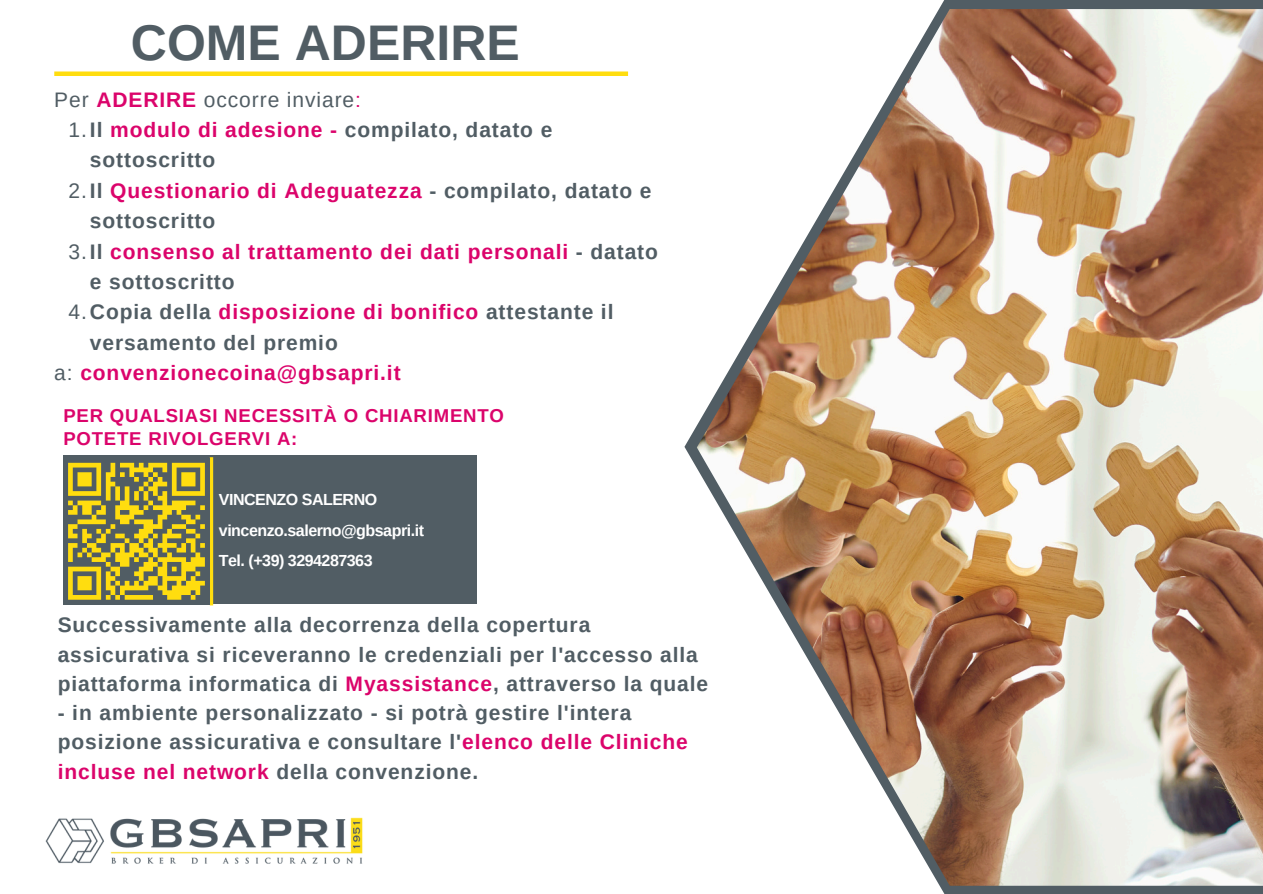
<style>
.page{position:relative;width:1263px;height:894px;background:#fff}
.page>*{position:absolute;margin:0;border:0;box-sizing:border-box;transform-origin:0 0}
.t1{font:700 49.95px "Arimo";color:#515d64}
.t2{font:700 21px/29.2px "Arimo";letter-spacing:.045em;color:#515d64}
.t3{font:700 21px/30.3px "Arimo";letter-spacing:.045em;color:#db046b}
.t4{font:21px "Arimo";letter-spacing:.045em;color:#515d64}
.t5{font:700 18.6px/23.7px "Arimo";letter-spacing:.045em;color:#db046b}
.t6{font:700 16.05px "Arimo";letter-spacing:-.03em;color:#fff}
.s1{font-weight:700;color:#db046b}
.s2{color:#db046b}
.s3{font-weight:400}
.s4{font-weight:400;color:#515d64}
.s5{color:#515d64}
</style>
<div class="page">
<svg style="left:684px;top:0;width:579px;height:893px"></svg>
<img style="left:697px;top:9px;width:566px;height:876px">
<div style="left:54px;top:71px;width:574px;height:5px;background:#ffdd0f"></div>
<div style="left:63px;top:455px;width:413px;height:149px;background:#515d64"></div>
<hr style="left:210px;top:457px;width:3px;height:148px;background:#ffdd0f">
<svg style="left:68px;top:462px;width:137px;height:138px"></svg>
<img style="left:45px;top:817px;width:318px;height:47px">
<p class="t1" style="left:131px;top:14px;width:390px">COME ADERIRE</p>
<h1 class="t4" style="left:54px;top:87px;width:308px">Per <span class="s1">ADERIRE</span> occorre inviare<span class="s2">:</span></h1>
<h3 class="t2" style="left:90px;top:114px;width:464px;line-height:30.3px;text-indent:-21px"><span class="s3">1.</span>Il <span class="s2">modulo di adesione -</span> compilato, datato e sottoscritto</h3>
<p class="t2" style="left:90px;top:175px;width:563px;line-height:30.3px;text-indent:-21px"><span class="s3">2.</span>Il <span class="s2">Questionario di Adeguatezza</span> - compilato, datato e sottoscritto</p>
<p class="t3" style="left:90px;top:236px;width:570px;text-indent:-21px"><span class="s4">3.</span><span class="s5">Il</span> consenso al trattamento dei dati personali <span class="s5">- datato e sottoscritto</span></p>
<p class="t2" style="left:90px;top:297px;width:525px;line-height:30.3px;text-indent:-21px"><span class="s3">4.</span>Copia della <span class="s2">disposizione di bonifico</span> attestante il versamento del premio</p>
<p class="t3" style="left:54px;top:357px;width:348px"><span class="s4">a:</span> convenzionecoina@gbsapri.it</p>
<p class="t5" style="left:63px;top:403px;width:442px">PER QUALSIASI NECESSITÀ O CHIARIMENTO<br>POTETE RIVOLGERVI A:</p>
<p class="t6" style="left:219px;top:490px;width:160px">VINCENZO SALERNO</p>
<p class="t6" style="left:219px;top:521px;width:207px">vincenzo.salerno@gbsapri.it</p>
<p class="t6" style="left:219px;top:551px;width:155px">Tel. (+39) 3294287363</p>
<p class="t2" style="left:58px;top:610px;width:652px">Successivamente alla decorrenza della copertura assicurativa si riceveranno le credenziali per l'accesso alla piattaforma informatica di <span class="s2">Myassistance</span>, attraverso la quale</p>
<p class="t2" style="left:58px;top:698px;width:632px">- in ambiente personalizzato - si potrà gestire l'intera posizione assicurativa e consultare l'<span class="s2">elenco delle Cliniche incluse nel network</span> della convenzione.</p>
</div>
